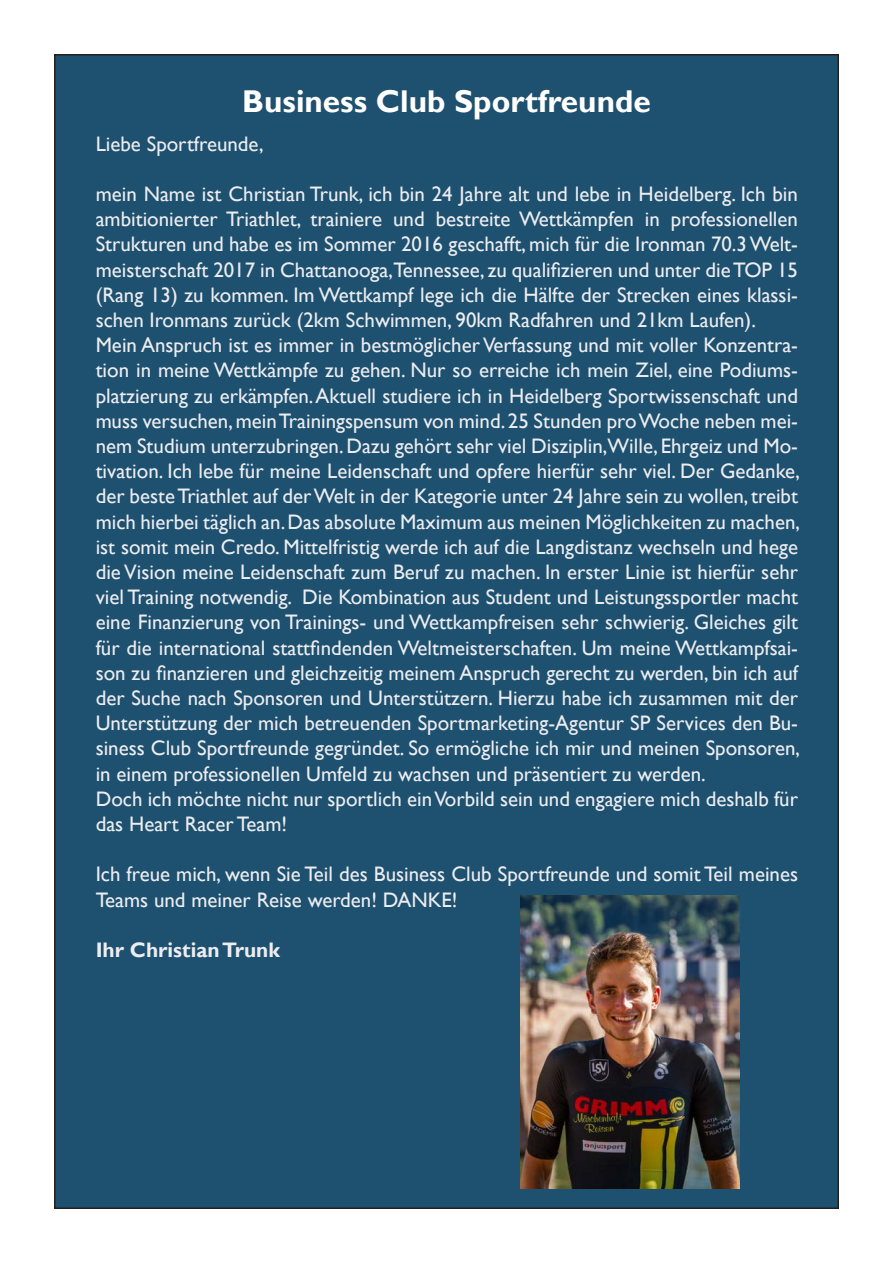
<style>
.page{position:relative;width:893px;height:1263px;background:#fff}
.page>*{position:absolute;margin:0;border:0;box-sizing:border-box;transform-origin:0 0}
.t1{font:700 31.5px "Gill Sans";color:#fff}
.t2{font:21px/25.2px "Gill Sans";color:#ecedf0;text-align:justify}
.t3{font:700 21px "Gill Sans";color:#ecedf0}
</style>
<div class="page">
<div style="left:55px;top:55px;width:783px;height:1153px;background:#1e506f"></div>
<img style="left:520px;top:895px;width:220px;height:293px">
<p class="t1" style="left:242px;top:82px;width:410px">Business Club Sportfreunde</p>
<p class="t2" style="left:96px;top:131px;width:169px">Liebe Sportfreunde,</p>
<p class="t2" style="left:96px;top:182px;width:704px">mein Name ist Christian Trunk, ich bin 24 Jahre alt und lebe in Heidelberg. Ich bin ambitionierter Triathlet, trainiere und bestreite Wettkämpfen in professionellen Strukturen und habe es im Sommer 2016 geschafft, mich für die Ironman 70.3 Welt&shy;meisterschaft 2017 in Chattanooga,Tennessee, zu qualifizieren und unter die TOP 15 (Rang 13) zu kommen. Im Wettkampf lege ich die Hälfte der Strecken eines klassi&shy;schen Ironmans zurück (2km Schwimmen, 90km Radfahren und 21km Laufen).</p>
<p class="t2" style="left:96px;top:333px;width:706px">Mein Anspruch ist es immer in bestmöglicher Verfassung und mit voller Konzentra&shy;tion in meine Wettkämpfe zu gehen. Nur so erreiche ich mein Ziel, eine Podiums&shy;platzierung zu erkämpfen. Aktuell studiere ich in Heidelberg Sportwissenschaft und muss versuchen, mein Trainingspensum von mind. 25 Stunden pro Woche neben mei&shy;nem Studium unterzubringen. Dazu gehört sehr viel Disziplin,Wille, Ehrgeiz und Mo&shy;tivation. Ich lebe für meine Leidenschaft und opfere hierfür sehr viel. Der Gedanke, der beste Triathlet auf der Welt in der Kategorie unter 24 Jahre sein zu wollen, treibt mich hierbei täglich an. Das absolute Maximum aus meinen Möglichkeiten zu machen, ist somit mein Credo. Mittelfristig werde ich auf die Langdistanz wechseln und hege die Vision meine Leidenschaft zum Beruf zu machen. In erster Linie ist hierfür sehr viel Training notwendig. Die Kombination aus Student und Leistungssportler macht eine Finanzierung von Trainings- und Wettkampfreisen sehr schwierig. Gleiches gilt für die international stattfindenden Weltmeisterschaften. Um meine Wettkampfsai&shy;son zu finanzieren und gleichzeitig meinem Anspruch gerecht zu werden, bin ich auf der Suche nach Sponsoren und Unterstützern. Hierzu habe ich zusammen mit der Unterstützung der mich betreuenden Sportmarketing-Agentur SP Services den Bu&shy;siness Club Sportfreunde gegründet. So ermögliche ich mir und meinen Sponsoren, in einem professionellen Umfeld zu wachsen und präsentiert zu werden.</p>
<p class="t2" style="left:96px;top:786px;width:704px">Doch ich möchte nicht nur sportlich ein Vorbild sein und engagiere mich deshalb für das Heart Racer Team!</p>
<p class="t2" style="left:96px;top:862px;width:704px">Ich freue mich, wenn Sie Teil des Business Club Sportfreunde und somit Teil meines<br>Teams und meiner Reise werden! DANKE!</p>
<p class="t3" style="left:96px;top:937px;width:186px">Ihr Christian Trunk</p>
</div>
